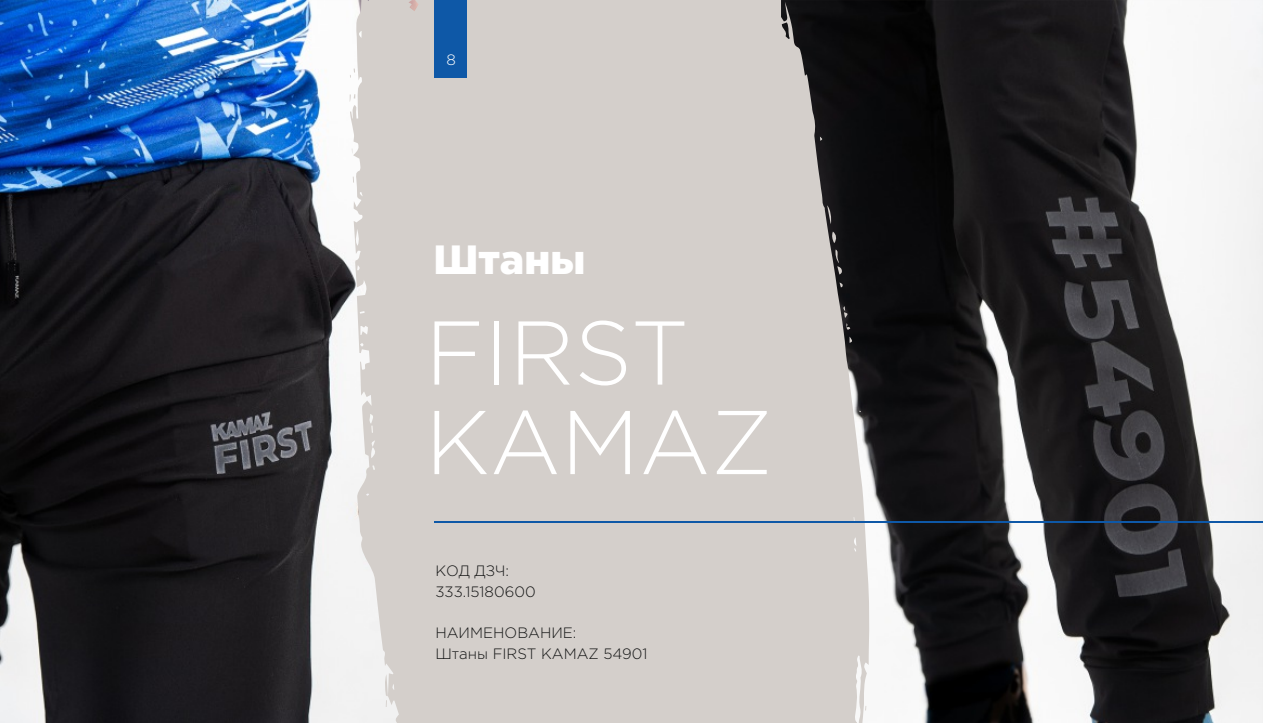
<style>
.page{position:relative;width:1263px;height:723px;background:#d4cfcb}
.page>*{position:absolute;margin:0;border:0;box-sizing:border-box;transform-origin:0 0}
.t1{font:300 90.3px/89.6px "Gotham Pro";color:#fff}
.t2{font:900 40.8px "Gotham Pro";color:#fff}
.t3{font:300 15px/20.7px "Gotham Pro";color:#151616}
.t4{font:300 15px "Gotham Pro";color:#fff}
</style>
<div class="page">
<div style="left:434px;top:0;width:33px;height:77px;background:#0e58a7"></div>
<img style="left:781px;top:0;width:482px;height:723px">
<img style="left:0;top:0;width:418px;height:723px">
<hr style="left:434px;top:522px;width:829px;height:1px;background:#0e58a7">
<p class="t4" style="left:447px;top:54px;width:11px">8</p>
<h2 class="t2" style="left:433px;top:244px;width:153px">Штаны</h2>
<h1 class="t1" style="left:425px;top:314px;width:349px">FIRST<br>KAMAZ</h1>
<p class="t3" style="left:435px;top:561px;width:102px">КОД ДЗЧ:<br>333.15180600</p>
<p class="t3" style="left:435px;top:623px;width:214px">НАИМЕНОВАНИЕ:<br>Штаны FIRST KAMAZ 54901</p>
</div>
